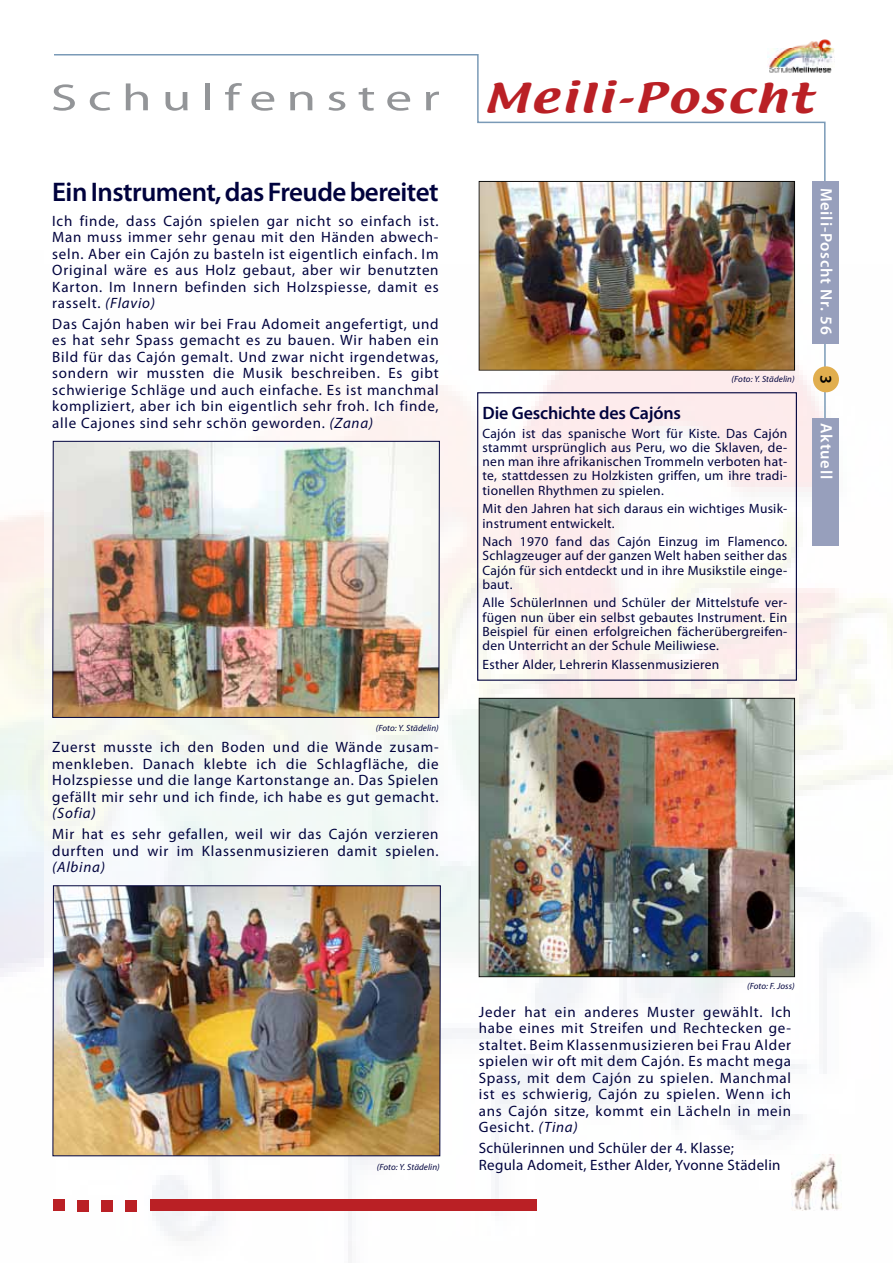
<style>
.page{position:relative;width:893px;height:1263px;background:#fff}
.page>*{position:absolute;margin:0;border:0;box-sizing:border-box;transform-origin:0 0}
.t1{font:37.8px "Myriad Pro";letter-spacing:.19em;color:#939598;scale:1.42 1}
.t2{font:36.15px "Textile";letter-spacing:.05em;color:#ba2025;scale:1.31 1}
.t3{font:600 27px "Myriad Pro";letter-spacing:-.02em;color:#00023d}
.t4{font:600 18px "Myriad Pro";letter-spacing:-.01em;color:#00023d}
.t5{font:600 16.5px "Myriad Pro";letter-spacing:.05em;color:#fff}
.t6{font:600 16.5px "Myriad Pro";color:#000}
.t7{font:15px/16.5px "Myriad Pro";letter-spacing:.05em;color:#00023d;text-align:justify}
.t8{font:15px/16.5px "Myriad Pro";letter-spacing:.02em;color:#00023d}
.t9{font:italic 15px "Myriad Pro";letter-spacing:.05em;color:#00023d}
.t10{font:13.5px/14.2px "Myriad Pro";letter-spacing:.02em;color:#00023d;text-align:justify}
.t11{font:italic 9px "Myriad Pro";letter-spacing:.01em;color:#00023d}
.s1{font-style:italic}
</style>
<div class="page">
<img style="left:44px;top:343px;width:849px;height:920px">
<svg style="left:53px;top:54px;width:773px;height:491px"></svg>
<div style="left:812px;top:181px;width:27px;height:162px;background:#979fbc"></div>
<div style="left:813px;top:366px;width:26px;height:26px;background:#e1ae4e;border-radius:50%"></div>
<div style="left:812px;top:418px;width:27px;height:127px;background:#979fbc"></div>
<img style="left:767px;top:39px;width:68px;height:36px">
<div style="left:53px;top:1200px;width:11px;height:11px;background:#ba2025"></div>
<div style="left:78px;top:1200px;width:11px;height:11px;background:#ba2025"></div>
<div style="left:101px;top:1200px;width:12px;height:11px;background:#ba2025"></div>
<div style="left:126px;top:1200px;width:11px;height:11px;background:#ba2025"></div>
<div style="left:150px;top:1199px;width:387px;height:11px;background:#ba2025"></div>
<img style="left:53px;top:885px;width:388px;height:271px">
<img style="left:52px;top:441px;width:388px;height:277px">
<img style="left:481px;top:183px;width:312px;height:185px">
<div style="left:479px;top:181px;width:316px;height:189px;border:1px solid #000"></div>
<div style="left:477px;top:392px;width:320px;height:289px;border:1px solid #00023d"></div>
<img style="left:481px;top:700px;width:312px;height:275px">
<div style="left:479px;top:698px;width:316px;height:279px;border:1px solid #000"></div>
<h1 class="t1" style="left:51px;top:74px;width:275px">Schulfenster</h1>
<h3 class="t3" style="left:52px;top:174px;width:388px">Ein Instrument, das Freude bereitet</h3>
<p class="t7" style="left:52px;top:212px;width:388px">Ich finde, dass Cajón spielen gar nicht so einfach ist.<br>Man muss immer sehr genau mit den Händen abwech&shy;seln. Aber ein Cajón zu basteln ist eigentlich einfach. Im Original wäre es aus Holz gebaut, aber wir benutzten Karton. Im Innern befinden sich Holzspiesse, damit es rasselt. <span class="s1">(Flavio)</span></p>
<p class="t7" style="left:52px;top:315px;width:388px">Das Cajón haben wir bei Frau Adomeit angefertigt, und es hat sehr Spass gemacht es zu bauen. Wir haben ein Bild für das Cajón gemalt. Und zwar nicht irgendetwas, sondern wir mussten die Musik beschreiben. Es gibt schwierige Schläge und auch einfache. Es ist manchmal kompliziert, aber ich bin eigentlich sehr froh. Ich finde, alle Cajones sind sehr schön geworden. <span class="s1">(Zana)</span></p>
<p class="t11" style="left:376px;top:723px;width:65px">(Foto: Y. Städelin)</p>
<p class="t7" style="left:52px;top:739px;width:388px">Zuerst musste ich den Boden und die Wände zusam&shy;menkleben. Danach klebte ich die Schlagfläche, die Holzspiesse und die lange Kartonstange an. Das Spielen gefällt mir sehr und ich finde, ich habe es gut gemacht.</p>
<p class="t9" style="left:52px;top:804px;width:45px">(Sofia)</p>
<p class="t7" style="left:52px;top:826px;width:388px">Mir hat es sehr gefallen, weil wir das Cajón verzieren durften und wir im Klassenmusizieren damit spielen.</p>
<p class="t9" style="left:52px;top:858px;width:54px">(Albina)</p>
<h2 class="t2" style="left:483px;top:73px;width:253px">Meili-Poscht</h2>
<p class="t11" style="left:732px;top:374px;width:65px">(Foto: Y. Städelin)</p>
<p class="t4" style="left:483px;top:402px;width:200px">Die Geschichte des Cajóns</p>
<p class="t10" style="left:483px;top:426px;width:306px">Cajón ist das spanische Wort für Kiste. Das Cajón stammt ursprünglich aus Peru, wo die Sklaven, de&shy;nen man ihre afrikanischen Trommeln verboten hat&shy;te, stattdessen zu Holzkisten griffen, um ihre tradi&shy;tionellen Rhythmen zu spielen.</p>
<p class="t10" style="left:483px;top:501px;width:306px">Mit den Jahren hat sich daraus ein wichtiges Musik&shy;instrument entwickelt.</p>
<p class="t10" style="left:483px;top:534px;width:306px">Nach 1970 fand das Cajón Einzug im Flamenco.<br>Schlagzeuger auf der ganzen Welt haben seither das Cajón für sich entdeckt und in ihre Musikstile einge&shy;baut.</p>
<p class="t10" style="left:483px;top:595px;width:306px">Alle SchülerInnen und Schüler der Mittelstufe ver&shy;fügen nun über ein selbst gebautes Instrument. Ein Beispiel für einen erfolgreichen fächerübergreifen&shy;den Unterricht an der Schule Meiliwiese.</p>
<p class="t10" style="left:483px;top:657px;width:238px">Esther Alder, Lehrerin Klassenmusizieren</p>
<p class="t5" style="left:837px;top:187px;width:149px;rotate:90deg">Meili-Poscht Nr. 56</p>
<p class="t6" style="left:837px;top:375px;width:10px;rotate:90deg">3</p>
<p class="t5" style="left:837px;top:423px;width:57px;rotate:90deg">Aktuell</p>
<p class="t11" style="left:377px;top:1161px;width:65px">(Foto: Y. Städelin)</p>
<p class="t11" style="left:747px;top:980px;width:49px">(Foto: F. Joss)</p>
<p class="t7" style="left:479px;top:1003px;width:314px">Jeder hat ein anderes Muster gewählt. Ich habe eines mit Streifen und Rechtecken ge&shy;staltet. Beim Klassenmusizieren bei Frau Alder spielen wir oft mit dem Cajón. Es macht mega Spass, mit dem Cajón zu spielen. Manchmal ist es schwierig, Cajón zu spielen. Wenn ich ans Cajón sitze, kommt ein Lächeln in mein Gesicht. <span class="s1">(Tina)</span></p>
<p class="t8" style="left:479px;top:1140px;width:303px">Schülerinnen und Schüler der 4. Klasse;<br>Regula Adomeit, Esther Alder, Yvonne Städelin</p>
</div>
